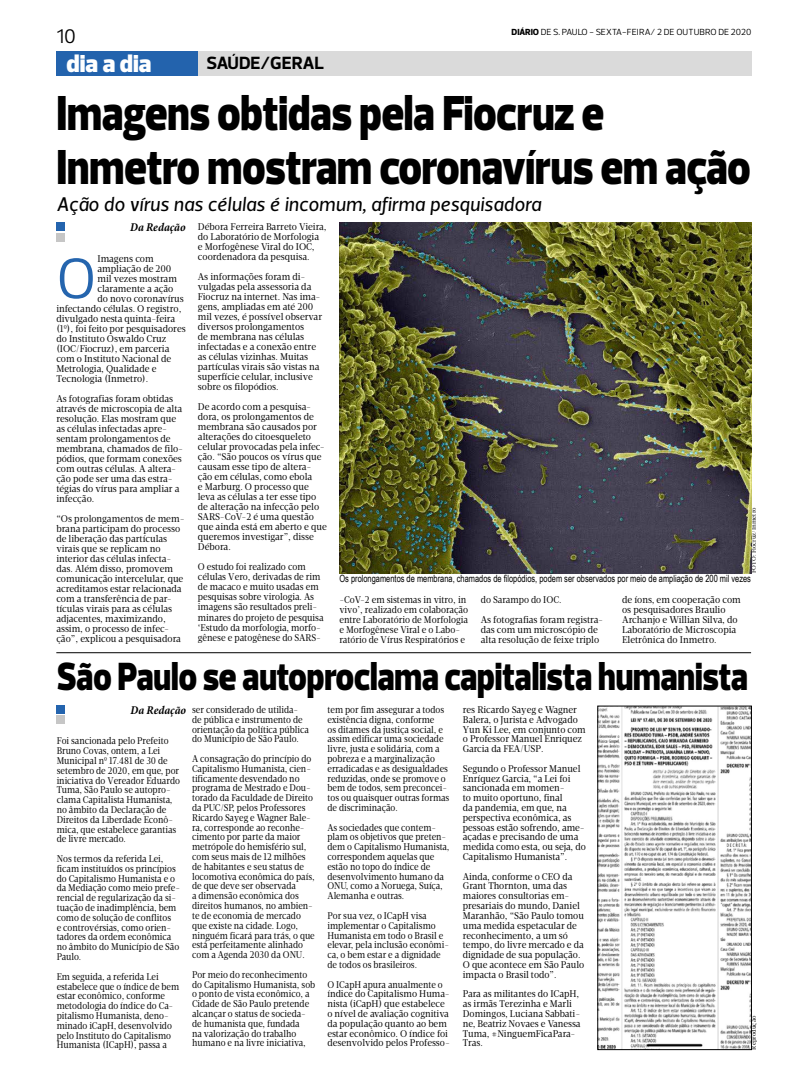
<style>
.page{position:relative;width:794px;height:1078px;background:#fff}
.page>*{position:absolute;margin:0;border:0;box-sizing:border-box;transform-origin:0 0}
.t1{font:58px "Prelo";color:#2565ae}
.t2{font:900 50px/54px "Prelo";color:#000;scale:.84 1}
.t3{font:900 40px "Prelo";color:#000;scale:.83 1}
.t4{font:900 25px "Prelo";color:#fff}
.t5{font:italic 20px "Velino Sans";color:#000}
.t6{font:20px "Prelo";color:#000}
.t7{font:700 18px "Prelo";letter-spacing:-.005em;color:#000}
.t8{font:italic 700 condensed 12px "Minion Pro";letter-spacing:-.005em;color:#000}
.t9{font:10px/9.8px "Velino Text";color:#000;scale:.86 1}
.t10{font:10px/10px "Velino Text";color:#000;scale:.91 1}
.t11{font:10px/9.8px "Velino Text";color:#000;scale:.9 1}
.t12{font:10px/10px "Velino Text";color:#000;scale:.88 1}
.t13{font:10px "Arial Narrow";color:#000;scale:.91 1}
.t14{font:9px "Prelo";color:#000}
.t15{font:6px "Velino Text";color:#000}
.s1{font-weight:800}
</style>
<div class="page">
<div style="left:148px;top:51px;width:603px;height:24px;background:#dadada"></div>
<div style="left:57px;top:51px;width:141px;height:24px;background:#2363ad"></div>
<div style="left:56px;top:233px;width:9px;height:8px;background:#c6c6c6"></div>
<div style="left:56px;top:223px;width:9px;height:8px;background:#2464ae"></div>
<hr style="left:56px;top:652px;width:695px;height:1px;background:#000">
<div style="left:57px;top:715px;width:8px;height:8px;background:#c6c6c6"></div>
<div style="left:57px;top:705px;width:8px;height:8px;background:#2464ae"></div>
<img style="left:339px;top:223px;width:412px;height:350px">
<img style="left:599px;top:707px;width:151px;height:340px">
<div style="left:597px;top:705px;width:155px;height:344px;border:1px solid #000"></div>
<h3 class="t6" style="left:57px;top:24px;width:21px">10</h3>
<p class="t14" style="left:511px;top:27px;width:241px"><span class="s1">DIÁRIO</span> DE S. PAULO - SEXTA-FEIRA/ 2 DE OUTUBRO DE 2020</p>
<h3 class="t7" style="left:207px;top:52px;width:119px">SAÚDE/GERAL</h3>
<h2 class="t2" style="left:56px;top:86px;width:828px">Imagens obtidas pela Fiocruz e<br>Inmetro mostram coronavírus em ação</h2>
<p class="t8" style="left:130px;top:219px;width:57px">Da Redação</p>
<h1 class="t1" style="left:56px;top:243px;width:42px">O</h1>
<p class="t10" style="left:97px;top:254px;width:63px">Imagens com</p>
<h3 class="t4" style="left:67px;top:48px;width:86px">dia a dia</h3>
<h3 class="t5" style="left:57px;top:192px;width:486px">Ação do vírus nas células é incomum, afirma pesquisadora</h3>
<p class="t10" style="left:198px;top:222px;width:143px">Débora Ferreira Barreto Vieira, do Laboratório de Morfologia<br>e Morfogênese Viral do IOC, coordenadora da pesquisa.</p>
<p class="t10" style="left:198px;top:272px;width:138px">As informações foram di&shy;vulgadas pela assessoria da<br>Fiocruz na internet. Nas ima&shy;gens, ampliadas em até 200 mil vezes, é possível observar diversos prolongamentos<br>de membrana nas células infectadas e a conexão entre as células vizinhas. Muitas partículas virais são vistas na superfície celular, inclusive sobre os filopódios.</p>
<p class="t10" style="left:198px;top:402px;width:143px">De acordo com a pesquisa&shy;dora, os prolongamentos de membrana são causados por alterações do citoesqueleto celular provocadas pela infec&shy;ção. “São poucos os vírus que causam esse tipo de altera&shy;ção em células, como ebola<br>e Marburg. O processo que leva as células a ter esse tipo de alteração na infecção pelo<br>SARS-CoV-2 é uma questão que ainda está em aberto e que queremos investigar”, disse<br>Débora.</p>
<p class="t12" style="left:198px;top:562px;width:144px">O estudo foi realizado com células Vero, derivadas de rim de macaco e muito usadas em pesquisas sobre virologia. As imagens são resultados preli&shy;minares do projeto de pesquisa ‘Estudo da morfologia, morfo&shy;gênese e patogênese do SARS-</p>
<p class="t10" style="left:97px;top:264px;width:83px">ampliação de 200</p>
<p class="t10" style="left:97px;top:274px;width:89px">mil vezes mostram</p>
<p class="t10" style="left:97px;top:284px;width:85px">claramente a ação</p>
<p class="t10" style="left:97px;top:294px;width:97px">do novo coronavírus</p>
<p class="t10" style="left:56px;top:304px;width:139px">infectando células. O registro,</p>
<p class="t10" style="left:56px;top:314px;width:132px">divulgado nesta quinta-feira</p>
<p class="t10" style="left:56px;top:324px;width:144px">(1º), foi feito por pesquisadores</p>
<p class="t10" style="left:56px;top:334px;width:122px">do Instituto Oswaldo Cruz</p>
<p class="t10" style="left:56px;top:344px;width:126px">(IOC/Fiocruz), em parceria</p>
<p class="t10" style="left:56px;top:354px;width:128px">com o Instituto Nacional de</p>
<p class="t10" style="left:56px;top:364px;width:112px">Metrologia, Qualidade e</p>
<p class="t10" style="left:56px;top:374px;width:102px">Tecnologia (Inmetro).</p>
<p class="t10" style="left:56px;top:394px;width:141px">As fotografias foram obtidas através de microscopia de alta resolução. Elas mostram que as células infectadas apre&shy;sentam prolongamentos de membrana, chamados de filo&shy;pódios, que formam conexões com outras células. A altera&shy;ção pode ser uma das estra&shy;tégias do vírus para ampliar a infecção.</p>
<p class="t10" style="left:56px;top:514px;width:142px">“Os prolongamentos de mem&shy;brana participam do processo de liberação das partículas virais que se replicam no interior das células infecta&shy;das. Além disso, promovem comunicação intercelular, que acreditamos estar relacionada com a transferência de par&shy;tículas virais para as células adjacentes, maximizando, assim, o processo de infec&shy;ção”, explicou a pesquisadora</p>
<p class="t15" style="left:750px;top:573px;width:67px;rotate:-90deg">FOTO: Fiocruz/Inmetro</p>
<p class="t13" style="left:339px;top:571px;width:454px">Os prolongamentos de membrana, chamados de filopódios, podem ser observados por meio de ampliação de 200 mil vezes</p>
<p class="t12" style="left:339px;top:594px;width:148px">-CoV-2 em sistemas in vitro, in vivo’, realizado em colaboração entre Laboratório de Morfologia e Morfogênese Viral e o Labo&shy;ratório de Vírus Respiratórios e</p>
<p class="t12" style="left:481px;top:589px;width:141px;line-height:20px">do Sarampo do IOC.<br>As fotografias foram registra-</p>
<p class="t10" style="left:622px;top:594px;width:132px">de íons, em cooperação com os pesquisadores Braulio<br>Archanjo e Willian Silva, do<br>Laboratório de Microscopia<br>Eletrônica do Inmetro.</p>
<p class="t10" style="left:481px;top:624px;width:132px">das com um microscópio de alta resolução de feixe triplo</p>
<h3 class="t3" style="left:57px;top:651px;width:834px">São Paulo se autoproclama capitalista humanista</h3>
<p class="t8" style="left:130px;top:701px;width:57px">Da Redação</p>
<p class="t9" style="left:57px;top:736px;width:145px">Foi sancionada pelo Prefeito<br>Bruno Covas, ontem, a Lei<br>Municipal nº 17.481 de 30 de setembro de 2020, em que, por iniciativa do Vereador Eduardo<br>Tuma, São Paulo se autopro&shy;clama Capitalista Humanista, no âmbito da Declaração de<br>Direitos da Liberdade Econô&shy;mica, que estabelece garantias de livre mercado.</p>
<p class="t9" style="left:57px;top:853px;width:145px">Nos termos da referida Lei, ficam instituídos os princípios do Capitalismo Humanista e o da Mediação como meio prefe&shy;rencial de regularização da si&shy;tuação de inadimplência, bem como de solução de conflitos<br>e controvérsias, como orien&shy;tadores da ordem econômica no âmbito do Município de São<br>Paulo.</p>
<p class="t9" style="left:57px;top:971px;width:144px">Em seguida, a referida Lei estabelece que o índice de bem estar econômico, conforme metodologia do índice do Ca&shy;pitalismo Humanista, deno&shy;minado iCapH, desenvolvido pelo Instituto do Capitalismo<br>Humanista (ICapH), passa a</p>
<p class="t9" style="left:192px;top:704px;width:137px">ser considerado de utilida&shy;de pública e instrumento de orientação da política pública do Município de São Paulo.</p>
<p class="t9" style="left:192px;top:753px;width:144px">A consagração do princípio do<br>Capitalismo Humanista, cien&shy;tificamente desvendado no programa de Mestrado e Dou&shy;torado da Faculdade de Direito da PUC/SP, pelos Professores<br>Ricardo Sayeg e Wagner Bale&shy;ra, corresponde ao reconhe&shy;cimento por parte da maior metrópole do hemisfério sul, com seus mais de 12 milhões de habitantes e seu status de locomotiva econômica do país, de que deve ser observada<br>a dimensão econômica dos direitos humanos, no ambien&shy;te de economia de mercado que existe na cidade. Logo, ninguém ficará para trás, o que está perfeitamente alinhado com a Agenda 2030 da ONU.</p>
<p class="t9" style="left:192px;top:969px;width:145px">Por meio do reconhecimento do Capitalismo Humanista, sob o ponto de vista econômico, a<br>Cidade de São Paulo pretende alcançar o status de socieda&shy;de humanista que, fundada<br>na valorização do trabalho humano e na livre iniciativa,</p>
<p class="t9" style="left:327px;top:704px;width:143px">tem por fim assegurar a todos existência digna, conforme<br>os ditames da justiça social, e assim edificar uma sociedade livre, justa e solidária, com a pobreza e a marginalização erradicadas e as desigualdades reduzidas, onde se promove o bem de todos, sem preconcei&shy;tos ou quaisquer outras formas de discriminação.</p>
<p class="t9" style="left:327px;top:822px;width:143px">As sociedades que contem&shy;plam os objetivos que preten&shy;dem o Capitalismo Humanista, correspondem aquelas que estão no topo do índice de desenvolvimento humano da<br>ONU, como a Noruega, Suíça,<br>Alemanha e outras.</p>
<p class="t9" style="left:327px;top:910px;width:143px">Por sua vez, o ICapH visa implementar o Capitalismo<br>Humanista em todo o Brasil e elevar, pela inclusão econômi&shy;ca, o bem estar e a dignidade de todos os brasileiros.</p>
<p class="t9" style="left:327px;top:979px;width:144px">O ICapH apura anualmente o índice do Capitalismo Huma&shy;nista (iCapH) que estabelece o nível de avaliação cognitiva da população quanto ao bem estar econômico. O índice foi desenvolvido pelos Professo-</p>
<p class="t11" style="left:463px;top:704px;width:138px">res Ricardo Sayeg e Wagner<br>Balera, o Jurista e Advogado<br>Yun Ki Lee, em conjunto com o Professor Manuel Enriquez<br>Garcia da FEA/USP.</p>
<p class="t11" style="left:463px;top:763px;width:138px">Segundo o Professor Manuel<br>Enríquez Garcia, “a Lei foi sancionada em momen-<br>to muito oportuno, final<br>da pandemia, em que, na perspectiva econômica, as pessoas estão sofrendo, ame&shy;açadas e precisando de uma medida como esta, ou seja, do<br>Capitalismo Humanista”.</p>
<p class="t11" style="left:463px;top:871px;width:136px">Ainda, conforme o CEO da<br>Grant Thornton, uma das maiores consultorias em&shy;presariais do mundo, Daniel<br>Maranhão, “São Paulo tomou uma medida espetacular de reconhecimento, a um só tempo, do livre mercado e da dignidade de sua população.<br>O que acontece em São Paulo impacta o Brasil todo”.</p>
<p class="t11" style="left:463px;top:988px;width:132px">Para as militantes do ICapH, as irmãs Terezinha e Marli<br>Domingos, Luciana Sabbati&shy;ne, Beatriz Novaes e Vanessa<br>Tuma, #NinguemFicaPara-<br>Tras.</p>
<p class="t15" style="left:750px;top:1049px;width:35px;rotate:-90deg">Reprodução</p>
</div>
